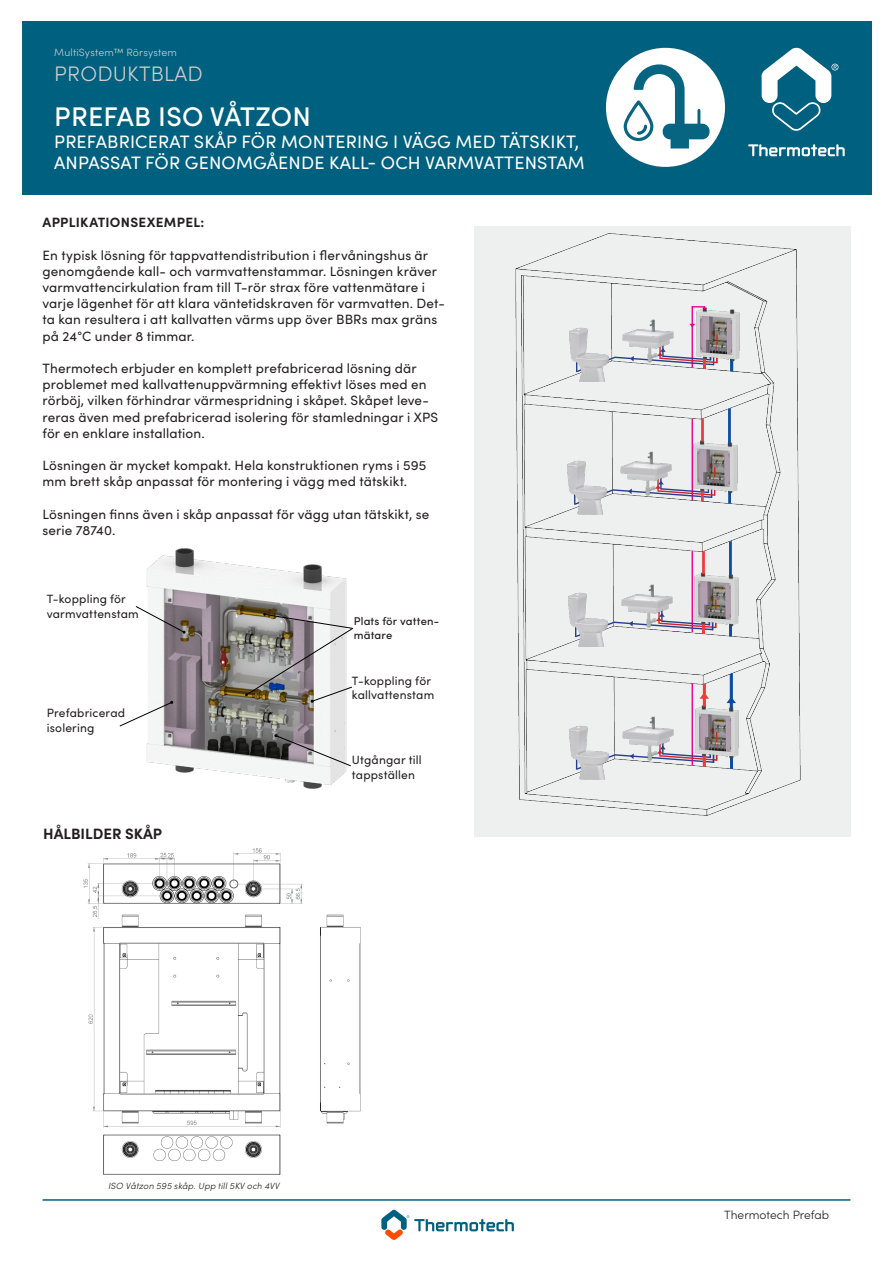
<style>
.page{position:relative;width:893px;height:1263px;background:#fff}
.page>*{position:absolute;margin:0;border:0;box-sizing:border-box;transform-origin:0 0}
.t1{font:500 27px "Sofia Pro";letter-spacing:.01em;color:#fff}
.t2{font:300 21px "Sofia Pro";letter-spacing:.01em;color:#cececb}
.t3{font:18px "Sofia Pro";letter-spacing:.01em;color:#fff}
.t4{font:700 15px "Sofia Pro";color:#231f20}
.t5{font:13.5px/16.2px "Sofia Pro";letter-spacing:.01em;color:#231f20}
.t6{font:700 13.5px "Sofia Pro";letter-spacing:.02em;color:#231f20}
.Mellanrubrik{font:12px/15px "Sofia Pro";letter-spacing:.015em;color:#231f20}
.t7{font:300 12px "Sofia Pro";letter-spacing:-.005em;color:#231f20}
.Mellanrubrik-2{font:500 11.25px/14px "Sofia Pro";letter-spacing:.015em;color:#231f20}
.Sidhuvud_nedre_light{font:300 10.5px "Sofia Pro";letter-spacing:.02em;color:#cececb}
.Mellanrubrik-3{font:italic 300 9px "Sofia Pro";letter-spacing:.02em;color:#231f20}
</style>
<div class="page">
<hr style="left:43px;top:1199px;width:807px;height:2px;background:#00607f">
<svg style="left:381px;top:1210px;width:133px;height:30px"></svg>
<img style="left:146px;top:548px;width:201px;height:241px">
<svg style="left:274px;top:734px;width:77px;height:33px"></svg>
<svg style="left:135px;top:605px;width:51px;height:29px"></svg>
<svg style="left:119px;top:701px;width:54px;height:26px"></svg>
<div style="left:474px;top:226px;width:376px;height:610px;background:#eeefef"></div>
<div style="left:22px;top:21px;width:850px;height:174px;background:#00607f"></div>
<svg style="left:748px;top:144px;width:97px;height:12px"></svg>
<svg style="left:761px;top:48px;width:77px;height:83px"></svg>
<div style="left:606px;top:48px;width:119px;height:119px;background:#fff;border-radius:50%"></div>
<svg style="left:624px;top:64px;width:86px;height:84px"></svg>
<svg style="left:245px;top:613px;width:108px;height:90px"></svg>
<img style="left:83px;top:848px;width:278px;height:327px">
<img style="left:515px;top:233px;width:286px;height:583px">
<hr style="left:728px;top:489px;width:3px;height:14px;background:#0d4da1">
<hr style="left:691px;top:306px;width:2px;height:62px;background:#ed028c">
<hr style="left:692px;top:419px;width:1px;height:81px;background:#ed028c">
<hr style="left:692px;top:551px;width:1px;height:81px;background:#ed028c">
<hr style="left:692px;top:683px;width:1px;height:82px;background:#ed028c">
<img style="left:688px;top:440px;width:55px;height:55px">
<hr style="left:701px;top:419px;width:3px;height:23px;background:#ee3d3c">
<hr style="left:728px;top:409px;width:3px;height:35px;background:#0d4da1">
<img style="left:623px;top:716px;width:51px;height:16px">
<img style="left:622px;top:583px;width:51px;height:16px">
<img style="left:621px;top:451px;width:51px;height:16px">
<img style="left:623px;top:318px;width:51px;height:16px">
<img style="left:568px;top:725px;width:41px;height:54px">
<img style="left:567px;top:593px;width:41px;height:54px">
<img style="left:566px;top:460px;width:41px;height:54px">
<img style="left:568px;top:328px;width:41px;height:54px">
<svg style="left:699px;top:692px;width:10px;height:7px"></svg>
<svg style="left:726px;top:697px;width:10px;height:6px"></svg>
<svg style="left:573px;top:467px;width:143px;height:39px"></svg>
<hr style="left:729px;top:621px;width:3px;height:15px;background:#0d4da1">
<img style="left:689px;top:572px;width:55px;height:55px">
<hr style="left:702px;top:552px;width:3px;height:22px;background:#ee3d3c">
<hr style="left:729px;top:542px;width:3px;height:34px;background:#0d4da1">
<svg style="left:574px;top:599px;width:143px;height:39px"></svg>
<hr style="left:730px;top:754px;width:3px;height:15px;background:#0d4da1">
<img style="left:690px;top:704px;width:55px;height:56px">
<hr style="left:703px;top:684px;width:3px;height:22px;background:#ee3d3c">
<hr style="left:730px;top:674px;width:3px;height:34px;background:#0d4da1">
<svg style="left:575px;top:732px;width:142px;height:39px"></svg>
<hr style="left:730px;top:356px;width:3px;height:15px;background:#0d4da1">
<img style="left:690px;top:307px;width:55px;height:55px">
<svg style="left:575px;top:334px;width:143px;height:39px"></svg>
<svg style="left:692px;top:306px;width:13px;height:3px"></svg>
<p class="Sidhuvud_nedre_light" style="left:54px;top:44px;width:124px">MultiSystem™ Rörsystem</p>
<p class="t2" style="left:54px;top:58px;width:150px">PRODUKTBLAD</p>
<p class="t1" style="left:54px;top:97px;width:258px">PREFAB ISO VÅTZON</p>
<p class="t3" style="left:54px;top:128px;width:526px">PREFABRICERAT SKÅP FÖR MONTERING I VÄGG MED TÄTSKIKT,</p>
<p class="t3" style="left:54px;top:150px;width:532px">ANPASSAT FÖR GENOMGÅENDE KALL- OCH VARMVATTENSTAM</p>
<p class="t6" style="left:43px;top:212px;width:163px">APPLIKATIONSEXEMPEL:</p>
<p class="t5" style="left:43px;top:246px;width:404px">En typisk lösning för tappvattendistribution i flervåningshus är genomgående kall- och varmvattenstammar. Lösningen kräver varmvattencirkulation fram till T-rör strax före vattenmätare i varje lägenhet för att klara väntetidskraven för varmvatten. Det&shy;ta kan resultera i att kallvatten värms upp över BBRs max gräns på 24°C under 8 timmar.</p>
<p class="t5" style="left:43px;top:359px;width:397px">Thermotech erbjuder en komplett prefabricerad lösning där problemet med kallvattenuppvärmning effektivt löses med en rörböj, vilken förhindrar värmespridning i skåpet. Skåpet leve&shy;reras även med prefabricerad isolering för stamledningar i XPS för en enklare installation.</p>
<p class="t5" style="left:43px;top:457px;width:385px">Lösningen är mycket kompakt. Hela konstruktionen ryms i 595 mm brett skåp anpassat för montering i vägg med tätskikt.</p>
<p class="t5" style="left:43px;top:505px;width:388px">Lösningen finns även i skåp anpassat för vägg utan tätskikt, se serie 78740.</p>
<p class="Mellanrubrik" style="left:47px;top:591px;width:93px">T-koppling för varmvattenstam</p>
<p class="Mellanrubrik" style="left:47px;top:705px;width:80px">Prefabricerad isolering</p>
<p class="t4" style="left:43px;top:822px;width:121px">HÅLBILDER SKÅP</p>
<p class="Mellanrubrik-2" style="left:354px;top:613px;width:87px">Plats för vatten&shy;mätare</p>
<p class="Mellanrubrik" style="left:352px;top:673px;width:84px;line-height:14.4px">T-koppling för kallvattenstam</p>
<p class="Mellanrubrik" style="left:352px;top:752px;width:71px">Utgångar till tappställen</p>
<p class="Mellanrubrik-3" style="left:108px;top:1180px;width:173px">ISO Våtzon 595 skåp. Upp till 5KV och 4VV</p>
<p class="t7" style="left:724px;top:1206px;width:106px">Thermotech Prefab</p>
</div>
